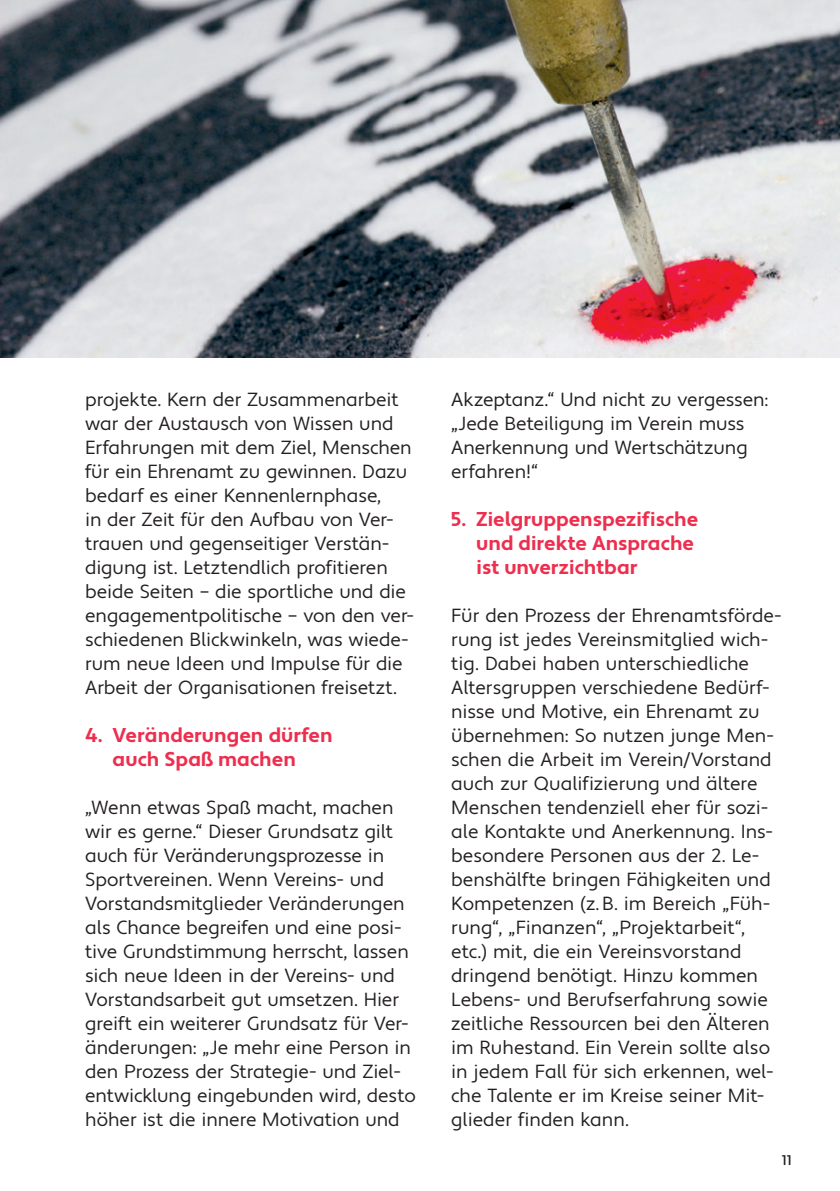
<style>
.page{position:relative;width:840px;height:1191px;background:#fff}
.page>*{position:absolute;margin:0;border:0;box-sizing:border-box;transform-origin:0 0}
.t1{font:700 20px/24px "Apertura";color:#ee2e4e;text-align:center}
.t2{font:19px/24px "Apertura";letter-spacing:-.005em;color:#231f20}
.t3{font:500 14px "Apertura";color:#231f20}
</style>
<div class="page">
<img style="left:0;top:0;width:839px;height:358px">
<p class="t2" style="left:85px;top:388px;width:330px">projekte. Kern der Zusammenarbeit war der Austausch von Wissen und Erfahrungen mit dem Ziel, Menschen für ein Ehrenamt zu gewinnen. Dazu bedarf es einer Kennenlernphase,<br>in der Zeit für den Aufbau von Ver&shy;trauen und gegenseitiger Verstän&shy;digung ist. Letztendlich profitieren beide Seiten – die sportliche und die engagementpolitische – von den ver&shy;schiedenen Blickwinkeln, was wiede&shy;rum neue Ideen und Impulse für die Arbeit der Organisationen freisetzt.</p>
<p class="t1" style="left:85px;top:724px;width:249px">4. Veränderungen dürfen auch Spaß machen</p>
<p class="t2" style="left:85px;top:796px;width:332px">„Wenn etwas Spaß macht, machen wir es gerne.“ Dieser Grundsatz gilt auch für Veränderungsprozesse in Sportvereinen. Wenn Vereins- und Vorstandsmitglieder Veränderungen als Chance begreifen und eine posi&shy;tive Grundstimmung herrscht, lassen sich neue Ideen in der Vereins- und Vorstandsarbeit gut umsetzen. Hier greift ein weiterer Grundsatz für Ver&shy;änderungen: „Je mehr eine Person in den Prozess der Strategie- und Ziel&shy;entwicklung eingebunden wird, desto höher ist die innere Motivation und</p>
<p class="t2" style="left:451px;top:388px;width:319px">Akzeptanz.“ Und nicht zu vergessen: „Jede Beteiligung im Verein muss<br>Anerkennung und Wertschätzung erfahren!“</p>
<p class="t1" style="left:476px;top:508px;width:224px;text-align:left;text-indent:-25px">5. Zielgruppenspezifische und direkte Ansprache ist unverzichtbar</p>
<p class="t2" style="left:451px;top:604px;width:332px">Für den Prozess der Ehrenamtsförde&shy;rung ist jedes Vereinsmitglied wich&shy;tig. Dabei haben unterschiedliche Altersgruppen verschiedene Bedürf&shy;nisse und Motive, ein Ehrenamt zu übernehmen: So nutzen junge Men&shy;schen die Arbeit im Verein/Vorstand auch zur Qualifizierung und ältere Menschen tendenziell eher für sozi&shy;ale Kontakte und Anerkennung. Ins&shy;besondere Personen aus der 2. Le&shy;benshälfte bringen Fähigkeiten und Kompetenzen (z. B. im Bereich „Füh&shy;rung“, „Finanzen“, „Projektarbeit“, etc.) mit, die ein Vereinsvorstand dringend benötigt. Hinzu kommen Lebens- und Berufserfahrung sowie zeitliche Ressourcen bei den Älteren im Ruhestand. Ein Verein sollte also in jedem Fall für sich erkennen, wel&shy;che Talente er im Kreise seiner Mit&shy;glieder finden kann.</p>
<p class="t3" style="left:781px;top:1151px;width:11px">11</p>
</div>
